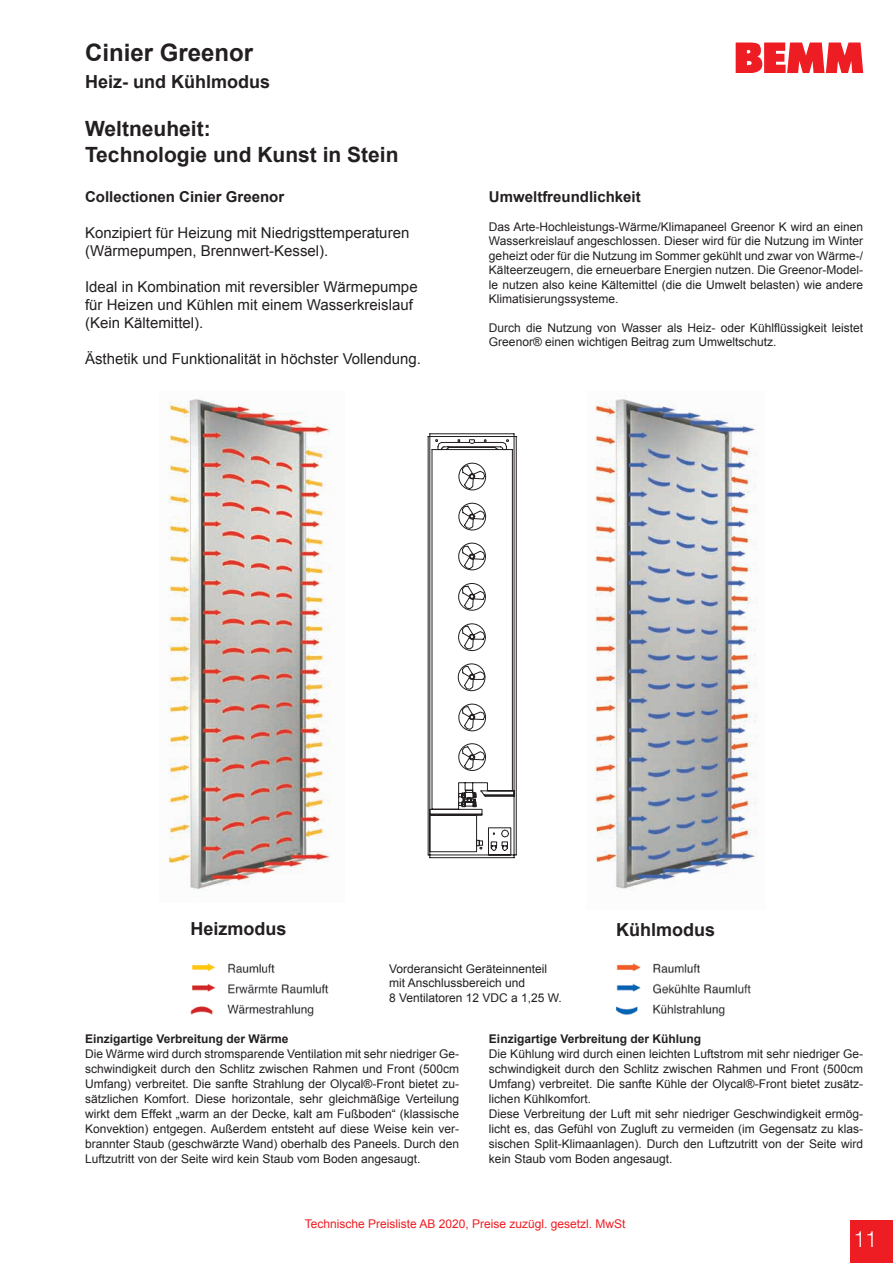
<style>
.page{position:relative;width:893px;height:1263px;background:#fff}
.page>*{position:absolute;margin:0;border:0;box-sizing:border-box;transform-origin:0 0}
.t1{font:700 24px "Arial";color:#231f20}
.t2{font:300 22.5px "Helvetica Neue LT Pro";color:#fff;scale:.94 1}
.t3{font:700 21px/25.2px "Arial";color:#231f20}
.t4{font:700 18px "Arial";color:#231f20}
.t5{font:15px/18px "Arial";color:#231f20}
.t6{font:700 15px "Arial";color:#231f20}
.t7{font:12px/15px "Arial";color:#231f20}
.t8{font:700 12px "Arial";color:#231f20}
.t9{font:12px "Arial";color:#ee1d23}
</style>
<div class="page">
<div style="left:850px;top:1220px;width:43px;height:43px;background:#ee1d23"></div>
<svg style="left:736px;top:43px;width:127px;height:30px;background:#f04449"></svg>
<svg style="left:427px;top:433px;width:91px;height:425px"></svg>
<img style="left:168px;top:399px;width:163px;height:491px">
<img style="left:595px;top:395px;width:163px;height:495px">
<img style="left:190px;top:963px;width:139px;height:54px">
<img style="left:616px;top:963px;width:135px;height:54px">
<h1 class="t1" style="left:85px;top:36px;width:170px">Cinier Greenor</h1>
<h3 class="t4" style="left:85px;top:69px;width:187px">Heiz- und Kühlmodus</h3>
<h3 class="t3" style="left:85px;top:117px;width:315px">Weltneuheit:<br>Technologie und Kunst in Stein</h3>
<p class="t6" style="left:85px;top:187px;width:201px">Collectionen Cinier Greenor</p>
<p class="t5" style="left:85px;top:224px;width:326px">Konzipiert für Heizung mit Niedrigsttemperaturen (Wärmepumpen, Brennwert-Kessel).</p>
<p class="t5" style="left:85px;top:278px;width:334px">Ideal in Kombination mit reversibler Wärmepumpe für Heizen und Kühlen mit einem Wasserkreislauf (Kein Kältemittel).</p>
<p class="t5" style="left:85px;top:350px;width:338px">Ästhetik und Funktionalität in höchster Vollendung.</p>
<p class="t6" style="left:489px;top:187px;width:153px">Umweltfreundlichkeit</p>
<p class="t7" style="left:489px;top:220px;width:376px;line-height:14.4px;text-align:justify">Das Arte-Hochleistungs-Wärme/Klimapaneel Greenor K wird an einen Wasserkreislauf angeschlossen. Dieser wird für die Nutzung im Winter geheizt oder für die Nutzung im Sommer gekühlt und zwar von Wärme-/ Kälteerzeugern, die erneuerbare Energien nutzen. Die Greenor-Model&shy;le nutzen also keine Kältemittel (die die Umwelt belasten) wie andere Klimatisierungssysteme.</p>
<p class="t7" style="left:489px;top:321px;width:376px;line-height:14.4px">Durch die Nutzung von Wasser als Heiz- oder Kühlflüssigkeit leistet<br>Greenor® einen wichtigen Beitrag zum Umweltschutz.</p>
<h3 class="t4" style="left:191px;top:917px;width:98px">Heizmodus</h3>
<h3 class="t4" style="left:616px;top:917px;width:100px">Kühlmodus</h3>
<p class="t7" style="left:389px;top:961px;width:174px;line-height:14.4px">Vorderansicht Geräteinnenteil mit Anschlussbereich und<br>8 Ventilatoren 12 VDC a 1,25 W.</p>
<p class="t8" style="left:85px;top:1030px;width:205px">Einzigartige Verbreitung der Wärme</p>
<p class="t7" style="left:85px;top:1046px;width:376px;text-align:justify">Die Wärme wird durch stromsparende Ventilation mit sehr niedriger Ge&shy;schwindigkeit durch den Schlitz zwischen Rahmen und Front (500cm Umfang) verbreitet. Die sanfte Strahlung der Olycal®-Front bietet zu&shy;sätzlichen Komfort. Diese horizontale, sehr gleichmäßige Verteilung wirkt dem Effekt „warm an der Decke, kalt am Fußboden“ (klassische Konvektion) entgegen. Außerdem entsteht auf diese Weise kein ver&shy;brannter Staub (geschwärzte Wand) oberhalb des Paneels. Durch den Luftzutritt von der Seite wird kein Staub vom Boden angesaugt.</p>
<p class="t8" style="left:489px;top:1030px;width:214px">Einzigartige Verbreitung der Kühlung</p>
<p class="t7" style="left:489px;top:1046px;width:376px">Die Kühlung wird durch einen leichten Luftstrom mit sehr niedriger Ge&shy;schwindigkeit durch den Schlitz zwischen Rahmen und Front (500cm Umfang) verbreitet. Die sanfte Kühle der Olycal®-Front bietet zusätz&shy;lichen Kühlkomfort.<br>Diese Verbreitung der Luft mit sehr niedriger Geschwindigkeit ermög&shy;licht es, das Gefühl von Zugluft zu vermeiden (im Gegensatz zu klas&shy;sischen Split-Klimaanlagen). Durch den Luftzutritt von der Seite wird kein Staub vom Boden angesaugt.</p>
<p class="t9" style="left:305px;top:1216px;width:322px">Technische Preisliste AB 2020, Preise zuzügl. gesetzl. MwSt</p>
<h2 class="t2" style="left:854px;top:1225px;width:27px">11</h2>
</div>
